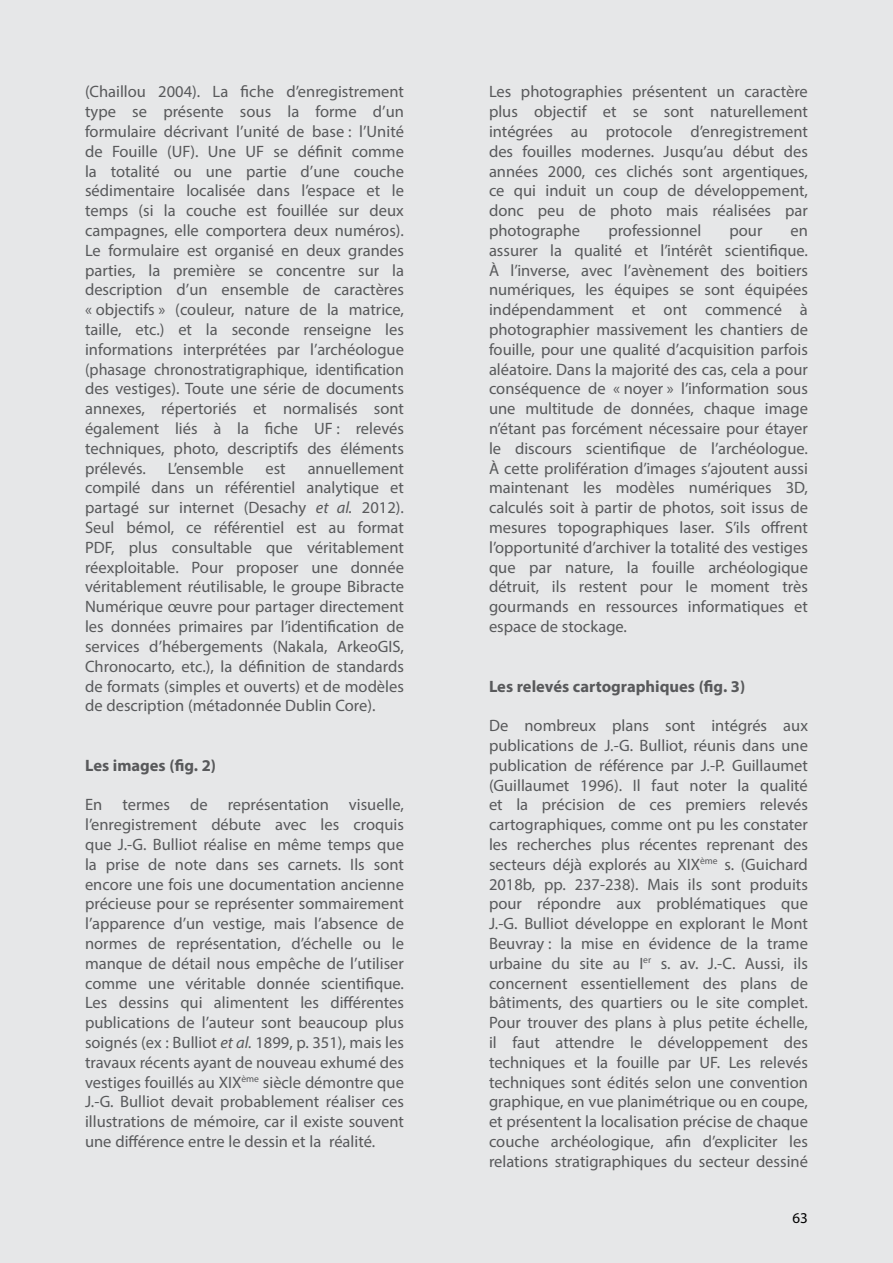
<style>
.page{position:relative;width:893px;height:1263px;background:#e6e7e8}
.page>*{position:absolute;margin:0;border:0;box-sizing:border-box;transform-origin:0 0}
.t1{font:16.5px/19.8px "Myriad Pro";color:#58595b;text-align:justify}
.t2{font:700 16.5px "Myriad Pro";color:#58595b}
.t3{font:15px "Myriad Pro";color:#000}
.s1{font-style:italic}
</style>
<div class="page">
<p class="t1" style="left:85px;top:82px;width:320px">(Chaillou 2004). La fiche d’enregistrement type se présente sous la forme d’un formulaire décrivant l’unité de base : l’Unité de Fouille (UF). Une UF se définit comme la totalité ou une partie d’une couche sédimentaire localisée dans l’espace et le temps (si la couche est fouillée sur deux campagnes, elle comportera deux numéros).<br>Le formulaire est organisé en deux grandes parties, la première se concentre sur la description d’un ensemble de caractères « objectifs » (couleur, nature de la matrice, taille, etc.) et la seconde renseigne les informations interprétées par l’archéologue (phasage chronostratigraphique, identification des vestiges). Toute une série de documents annexes, répertoriés et normalisés sont également liés à la fiche UF : relevés techniques, photo, descriptifs des éléments prélevés.</p>
<p class="t1" style="left:85px;top:458px;width:320px;text-indent:223px">annuellement compilé dans un référentiel analytique et partagé sur internet (Desachy <span class="s1">et al.</span> 2012).<br>Seul bémol, ce référentiel est au format PDF, plus consultable que véritablement réexploitable. Pour proposer une donnée véritablement réutilisable, le groupe Bibracte Numérique œuvre pour partager directement les données primaires par l’identification de services d’hébergements (Nakala, ArkeoGIS, Chronocarto, etc.), la définition de standards de formats (simples et ouverts) et de modèles de description (métadonnée Dublin Core).</p>
<p class="t1" style="left:168px;top:458px;width:77px">L’ensemble</p>
<p class="t1" style="left:265px;top:458px;width:22px">est</p>
<p class="t2" style="left:85px;top:754px;width:132px">Les images (fig. 2)</p>
<p class="t1" style="left:85px;top:795px;width:320px">En termes de représentation visuelle, l’enregistrement débute avec les croquis que J.-G. Bulliot réalise en même temps que la prise de note dans ses carnets. Ils sont encore une fois une documentation ancienne précieuse pour se représenter sommairement l’apparence d’un vestige, mais l’absence de normes de représentation, d’échelle ou le manque de détail nous empêche de l’utiliser comme une véritable donnée scientifique.<br>Les dessins qui alimentent les différentes publications de l’auteur sont beaucoup plus soignés (ex : Bulliot <span class="s1">et al.</span> 1899, p. 351), mais les travaux récents ayant de nouveau exhumé des vestiges fouillés au XIX<sup>ème</sup> siècle démontre que J.-G. Bulliot devait probablement réaliser ces illustrations de mémoire, car il existe souvent une différence entre le dessin et la réalité.</p>
<p class="t1" style="left:489px;top:82px;width:320px">Les photographies présentent un caractère plus objectif et se sont naturellement intégrées au protocole d’enregistrement des fouilles modernes. Jusqu’au début des années 2000, ces clichés sont argentiques, ce qui induit un coup de développement, donc peu de photo mais réalisées par photographe</p>
<p class="t1" style="left:608px;top:220px;width:95px">professionnel</p>
<p class="t1" style="left:729px;top:220px;width:34px">pour</p>
<p class="t1" style="left:489px;top:220px;width:320px;text-indent:301px">en assurer la qualité et l’intérêt scientifique.<br>À l’inverse, avec l’avènement des boitiers numériques, les équipes se sont équipées indépendamment et ont commencé à photographier massivement les chantiers de fouille, pour une qualité d’acquisition parfois aléatoire. Dans la majorité des cas, cela a pour conséquence de « noyer » l’information sous une multitude de données, chaque image n’étant pas forcément nécessaire pour étayer le discours scientifique de l’archéologue.<br>À cette prolifération d’images s’ajoutent aussi maintenant les modèles numériques 3D, calculés soit à partir de photos, soit issus de mesures topographiques laser. S’ils offrent l’opportunité d’archiver la totalité des vestiges que par nature, la fouille archéologique détruit, ils restent pour le moment très gourmands en ressources informatiques et espace de stockage.</p>
<p class="t2" style="left:489px;top:675px;width:258px">Les relevés cartographiques (fig. 3)</p>
<p class="t1" style="left:489px;top:715px;width:320px">De nombreux plans sont intégrés aux publications de J.-G. Bulliot, réunis dans une publication de référence par J.-P. Guillaumet (Guillaumet 1996). Il faut noter la qualité et la précision de ces premiers relevés cartographiques, comme ont pu les constater les recherches plus récentes reprenant des secteurs déjà explorés au XIX<sup>ème</sup> s. (Guichard 2018b, pp. 237‑238). Mais ils sont produits pour répondre aux problématiques que J.-G. Bulliot développe en explorant le Mont Beuvray : la mise en évidence de la trame urbaine du site au I<sup>er</sup> s. av. J.-C. Aussi, ils concernent essentiellement des plans de bâtiments, des quartiers ou le site complet.<br>Pour trouver des plans à plus petite échelle, il faut attendre le développement des techniques et la fouille par UF. Les relevés techniques sont édités selon une convention graphique, en vue planimétrique ou en coupe, et présentent la localisation précise de chaque couche archéologique, afin d’expliciter les relations stratigraphiques du secteur dessiné</p>
<p class="t3" style="left:792px;top:1209px;width:17px">63</p>
</div>
